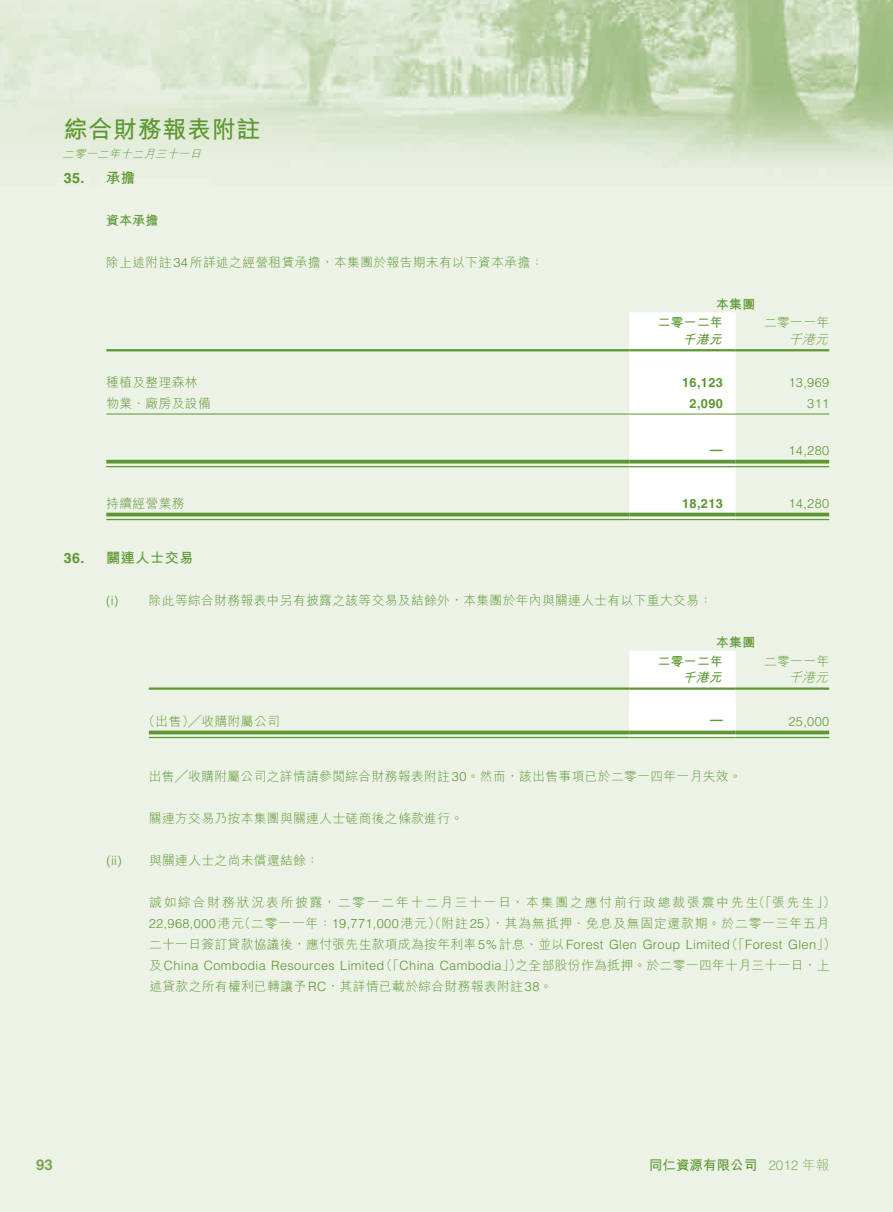
<style>
.page{position:relative;width:893px;height:1212px;background:#fff}
.page>*{position:absolute;margin:0;border:0;box-sizing:border-box;transform-origin:0 0}
.t1{font:700 24px "M Hei HK";letter-spacing:.03em;color:#5c9731}
.t2{font:700 15px "Helvetica";color:#79a751}
.t3{font:700 14.25px "M Hei HK";letter-spacing:.03em;color:#5c9731}
.t4{font:700 14.25px "Helvetica";color:#5c9731}
.t5{font:700 13.5px "M Hei HK";color:#5c9731}
.t6{font:300 13.5px "Helvetica";color:#88af62}
.t7{font:300 12.75px/21px "M Hei HK";letter-spacing:.03em;color:#5c9731}
.t8{font:300 12.75px "Helvetica";letter-spacing:.03em;color:#5c9731}
.t9{font:300 12.75px/21px "M Hei HK";letter-spacing:.145em;color:#5c9731}
.t10{font:700 12.75px "M Hei HK";letter-spacing:.03em;color:#5c9731}
.t11{font:700 12.75px "Helvetica";letter-spacing:.03em;color:#5c9731}
.t12{font:italic 300 12.75px "M Hei HK";color:#5c9731}
.t13{font:italic 700 12.75px "M Hei HK";color:#5c9731}
.t14{font:italic 300 11.25px "M Hei HK";color:#5c9731}
.s1{font-family:"Helvetica"}
.s2{font-family:"M Sung HK"}
.s3{font-family:"M Hei HK"}
</style>
<div class="page">
<img style="left:0;top:0;width:893px;height:1212px">
<svg style="left:629px;top:312px;width:107px;height:207px"></svg>
<hr style="left:106px;top:349px;width:523px;height:2px;background:#5c9731">
<hr style="left:629px;top:349px;width:107px;height:2px;background:#5c9731">
<hr style="left:736px;top:349px;width:93px;height:2px;background:#5c9731">
<hr style="left:106px;top:414px;width:523px;height:1px;background:#5c9731">
<hr style="left:629px;top:414px;width:107px;height:1px;background:#5c9731">
<hr style="left:736px;top:414px;width:93px;height:1px;background:#5c9731">
<hr style="left:106px;top:460px;width:523px;height:3px;background:#5c9731">
<hr style="left:106px;top:466px;width:523px;height:1px;background:#5c9731">
<hr style="left:629px;top:460px;width:107px;height:3px;background:#5c9731">
<hr style="left:629px;top:466px;width:107px;height:1px;background:#5c9731">
<hr style="left:736px;top:460px;width:93px;height:3px;background:#5c9731">
<hr style="left:736px;top:466px;width:93px;height:1px;background:#5c9731">
<hr style="left:106px;top:513px;width:523px;height:3px;background:#5c9731">
<hr style="left:106px;top:519px;width:523px;height:1px;background:#5c9731">
<hr style="left:629px;top:513px;width:107px;height:3px;background:#5c9731">
<hr style="left:629px;top:519px;width:107px;height:1px;background:#5c9731">
<hr style="left:736px;top:513px;width:93px;height:3px;background:#5c9731">
<hr style="left:736px;top:519px;width:93px;height:1px;background:#5c9731">
<svg style="left:629px;top:651px;width:107px;height:86px"></svg>
<div style="left:629px;top:706px;width:107px;height:21px;background:#fff"></div>
<hr style="left:149px;top:687px;width:480px;height:3px;background:#5c9731">
<hr style="left:629px;top:687px;width:107px;height:3px;background:#5c9731">
<hr style="left:736px;top:687px;width:93px;height:3px;background:#5c9731">
<hr style="left:149px;top:731px;width:480px;height:3px;background:#5c9731">
<hr style="left:149px;top:737px;width:480px;height:1px;background:#5c9731">
<hr style="left:629px;top:731px;width:107px;height:3px;background:#5c9731">
<hr style="left:629px;top:737px;width:107px;height:1px;background:#5c9731">
<hr style="left:736px;top:731px;width:93px;height:3px;background:#5c9731">
<hr style="left:736px;top:737px;width:93px;height:1px;background:#5c9731">
<h1 class="t1" style="left:64px;top:112px;width:198px">綜合財務報表附註</h1>
<p class="t14" style="left:63px;top:146px;width:144px">二零一二年十二月三十一日</p>
<p class="t3" style="left:106px;top:167px;width:30px">承擔</p>
<p class="t4" style="left:64px;top:169px;width:22px">35.</p>
<p class="t4" style="left:64px;top:549px;width:22px">36.</p>
<p class="t10" style="left:106px;top:211px;width:54px">資本承擔</p>
<p class="t7" style="left:106px;top:251px;width:439px">除上述附註<span class="s1">34</span>所詳述之經營租賃承擔，本集團於報告期末有以下資本承擔：</p>
<p class="t10" style="left:716px;top:295px;width:40px">本集團</p>
<p class="t10" style="left:658px;top:313px;width:67px">二零一二年</p>
<p class="t7" style="left:764px;top:312px;width:67px">二零一一年</p>
<p class="t13" style="left:683px;top:330px;width:45px">千港元</p>
<p class="t12" style="left:789px;top:330px;width:45px">千港元</p>
<p class="t7" style="left:106px;top:372px;width:93px">種植及整理森林</p>
<p class="t11" style="left:682px;top:375px;width:42px">16,123</p>
<p class="t8" style="left:788px;top:375px;width:42px">13,969</p>
<p class="t7" style="left:106px;top:393px;width:106px">物業、廠房及設備</p>
<p class="t11" style="left:690px;top:396px;width:35px">2,090</p>
<p class="t8" style="left:807px;top:396px;width:23px">311</p>
<p class="t11" style="left:710px;top:441px;width:14px">—</p>
<p class="t8" style="left:788px;top:442px;width:42px">14,280</p>
<p class="t7" style="left:106px;top:492px;width:80px">持續經營業務</p>
<p class="t11" style="left:682px;top:495px;width:42px">18,213</p>
<p class="t8" style="left:788px;top:495px;width:42px">14,280</p>
<p class="t3" style="left:106px;top:548px;width:89px">關連人士交易</p>
<p class="t8" style="left:106px;top:593px;width:14px">i( )</p>
<p class="t7" style="left:149px;top:589px;width:565px">除此等綜合財務報表中另有披露之該等交易及結餘外，本集團於年內與關連人士有以下重大交易：</p>
<p class="t10" style="left:716px;top:633px;width:40px">本集團</p>
<p class="t10" style="left:658px;top:652px;width:67px">二零一二年</p>
<p class="t13" style="left:683px;top:668px;width:45px">千港元</p>
<p class="t7" style="left:764px;top:650px;width:67px">二零一一年</p>
<p class="t12" style="left:789px;top:669px;width:45px">千港元</p>
<p class="t7" style="left:142px;top:710px;width:139px">（出售）╱收購附屬公司</p>
<p class="t11" style="left:710px;top:712px;width:14px">—</p>
<p class="t8" style="left:788px;top:713px;width:42px">25,000</p>
<p class="t8" style="left:106px;top:853px;width:17px">(ii)</p>
<p class="t7" style="left:149px;top:765px;width:594px">出售<span class="s2">╱</span>收購附屬公司之詳情請參閱綜合財務報表附註<span class="s1">30</span>。然而，該出售事項已於二零一四年一月失效。</p>
<p class="t7" style="left:149px;top:807px;width:316px">關連方交易乃按本集團與關連人士磋商後之條款進行。</p>
<p class="t7" style="left:149px;top:849px;width:172px">與關連人士之尚未償還結餘：</p>
<p class="t9" style="left:238px;top:891px;width:593px;text-indent:-89px">誠如綜合財務狀況表所披露，二零一二年十二月三十一日，本集團之應付前行政總裁張震中先生<br>（二零一一年：<span class="s1">19,771,000</span>港元）（附註<span class="s1">25</span> ，）其為無抵押、免息及無固定還款期。於二零一三年五月</p>
<p class="t7" style="left:752px;top:891px;width:85px">（「張先生 (「</p>
<p class="t8" style="left:149px;top:916px;width:97px">22,968,000<span class="s3">港元</span></p>
<p class="t7" style="left:515px;top:933px;width:316px;text-indent:-366px">二十一日簽訂貸款協議後，應付張先生款項成為按年利率<span class="s1">5%</span>計息、並以<span class="s1">Forest Glen Group Limited<br></span>之全部股份作為抵押。於二零一四年十月三十一日，上</p>
<p class="t8" style="left:725px;top:937px;width:112px"><span class="s3">（「</span>Forest Glen <span class="s3">(「</span></p>
<p class="t8" style="left:380px;top:958px;width:143px"><span class="s3">（「</span>China Cambodia<span class="s3">」）</span></p>
<p class="t8" style="left:149px;top:958px;width:237px"><span class="s3">及</span>China Combodia Resources Limited</p>
<p class="t7" style="left:149px;top:975px;width:405px">述貸款之所有權利已轉讓予<span class="s1">RC</span>，其詳情已載於綜合財務報表附註<span class="s1">38</span>。</p>
<p class="t2" style="left:36px;top:1155px;width:18px">93</p>
<p class="t5" style="left:649px;top:1155px;width:109px">同仁資源有限公司</p>
<p class="t6" style="left:768px;top:1157px;width:62px">2012 <span class="s3">年報</span></p>
</div>
